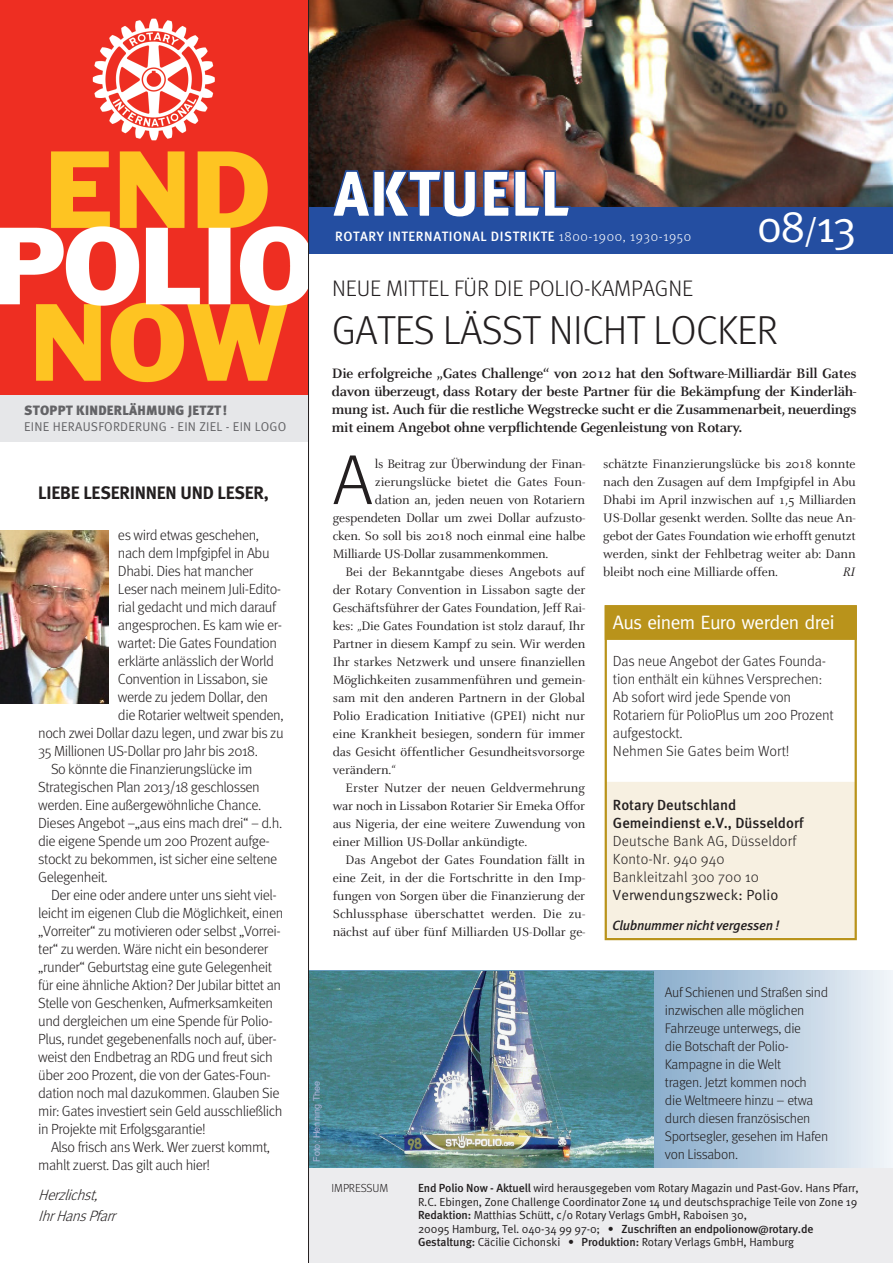
<style>
.page{position:relative;width:893px;height:1263px;background:#fff}
.page>*{position:absolute;margin:0;border:0;box-sizing:border-box;transform-origin:0 0}
.t1{font:300 70.8px "Meta";color:#231f20}
.t2{font:65.25px "Meta Black Caps";color:#fff;scale:.93 1}
.t3{font:45px "Meta Normal";color:#fff}
.Headline_National{font:300 40.5px "Meta";letter-spacing:-.015em;color:#231f20}
.Dach_META{font:300 22.5px "Meta";letter-spacing:-.005em;color:#231f20}
.t4{font:19.5px "Meta";letter-spacing:-.03em;color:#fff}
.Meldung_Head{font:700 18px "Meta";letter-spacing:-.01em;color:#231f20}
.t5{font:700 15px/18px "Celeste";letter-spacing:-.02em;color:#231f20;text-align:justify}
.t6{font:italic 300 15px "Meta";color:#231f20}
.t7{font:300 14.7px/18px "Meta";letter-spacing:-.03em;color:#231f20}
.t8{font:500 14.7px/18px "Meta";color:#231f20}
.t9{font:300 14.7px/18px "Meta";letter-spacing:.01em;color:#231f20}
.t10{font:300 14.7px "Meta";color:#231f20}
.t11{font:14.7px "Meta Normal";letter-spacing:.01em;color:#231f20}
.t12{font:300 13.95px/18px "Meta";letter-spacing:-.02em;color:#231f20}
.t13{font:13.5px/18px "Celeste";letter-spacing:-.01em;color:#231f20;text-align:justify}
.t14{font:500 13.5px "Meta";letter-spacing:.045em;color:#fff}
.t15{font:900 13.5px "Meta";letter-spacing:.02em;color:#636366}
.t16{font:italic 500 13.5px "Meta";letter-spacing:-.02em;color:#231f20}
.t17{font:italic 13.5px "Celeste";color:#231f20}
.t18{font:12.75px "Meta Normal";letter-spacing:.02em;color:#636366}
.t19{font:11.7px/13.5px "Meta Normal";letter-spacing:-.01em;color:#231f20}
.t20{font:300 11.7px "Meta";letter-spacing:-.01em;color:#231f20}
.t21{font:9px "Helvetica";letter-spacing:.01em;color:#b2b6db}
.s1{font-weight:300}
.s2{font-size:33px}
.s3{font-family:"Meta";font-weight:500}
</style>
<div class="page">
<div style="left:605px;top:780px;width:252px;height:159px;background:#f7f0e1;border:2px solid #fff"></div>
<svg style="left:653px;top:971px;width:240px;height:197px;background:#bbcfe1"></svg>
<img style="left:309px;top:971px;width:344px;height:197px">
<div style="left:0;top:384px;width:308px;height:58px;background:#e6e7e9"></div>
<div style="left:277px;top:187px;width:616px;height:66px;background:#244ea1"></div>
<img style="left:309px;top:0;width:584px;height:207px">
<img style="left:332px;top:164px;width:239px;height:43px">
<img style="left:0;top:531px;width:109px;height:173px">
<img style="left:0;top:0;width:308px;height:395px">
<div style="left:308px;top:1168px;width:585px;height:95px;background:#ececee"></div>
<div style="left:605px;top:605px;width:252px;height:335px;border:2px solid #b9931b"></div>
<div style="left:605px;top:605px;width:252px;height:35px;background:#b9931b;border:2px solid #b9931b"></div>
<hr style="left:308px;top:0;width:1px;height:1263px;background:#231f20">
<p class="t15" style="left:24px;top:402px;width:204px">STOPPT KINDERLÄHMUNG JETZT!</p>
<p class="t18" style="left:24px;top:419px;width:264px">EINE HERAUSFORDERUNG - EIN ZIEL - EIN LOGO</p>
<p class="Meldung_Head" style="left:38px;top:482px;width:232px">LIEBE LESERINNEN UND LESER,</p>
<p class="t7" style="left:118px;top:526px;width:143px">es wird etwas geschehen,</p>
<p class="t7" style="left:118px;top:544px;width:153px">nach dem Impfgipfel in Abu</p>
<p class="t7" style="left:118px;top:562px;width:137px">Dhabi. Dies hat mancher</p>
<p class="t7" style="left:118px;top:580px;width:165px">Leser nach meinem Juli-Edito-</p>
<p class="t7" style="left:118px;top:598px;width:160px">rial gedacht und mich darauf</p>
<p class="t7" style="left:118px;top:616px;width:166px">angesprochen. Es kam wie er-</p>
<p class="t7" style="left:118px;top:634px;width:161px">wartet: Die Gates Foundation</p>
<p class="t7" style="left:118px;top:652px;width:157px">erklärte anlässlich der World</p>
<p class="t7" style="left:118px;top:670px;width:151px">Convention in Lissabon, sie</p>
<p class="t7" style="left:118px;top:688px;width:152px">werde zu jedem Dollar, den</p>
<p class="t7" style="left:118px;top:706px;width:167px">die Rotarier weltweit spenden,</p>
<p class="t7" style="left:38px;top:724px;width:247px">noch zwei Dollar dazu legen, und zwar bis zu</p>
<p class="t7" style="left:38px;top:742px;width:221px">35 Millionen US-Dollar pro Jahr bis 2018.</p>
<p class="t7" style="left:38px;top:760px;width:245px;text-indent:13px">So könnte die Finanzierungslücke im Strategischen Plan 2013/18 geschlossen werden. Eine außergewöhnliche Chance.<br>Dieses Angebot −„aus eins mach drei“ − d.h. die eigene Spende um 200 Prozent aufge&shy;stockt zu bekommen, ist sicher eine seltene Gelegenheit.</p>
<p class="t7" style="left:38px;top:886px;width:247px;text-indent:13px">Der eine oder andere unter uns sieht viel&shy;leicht im eigenen Club die Möglichkeit, einen „Vorreiter“ zu motivieren oder selbst „Vorrei&shy;ter“ zu werden. Wäre nicht ein besonderer „runder“ Geburtstag eine gute Gelegenheit für eine ähnliche Aktion? Der Jubilar bittet an Stelle von Geschenken, Aufmerksamkeiten und dergleichen um eine Spende für Polio-Plus, rundet gegebenenfalls noch auf, über&shy;weist den Endbetrag an RDG und freut sich über 200 Prozent, die von der Gates-Foun&shy;dation noch mal dazukommen. Glauben Sie mir: Gates investiert sein Geld ausschließlich in Projekte mit Erfolgsgarantie!</p>
<p class="t7" style="left:38px;top:1138px;width:233px;text-indent:13px">Also frisch ans Werk. Wer zuerst kommt, mahlt zuerst. Das gilt auch hier!</p>
<p class="t6" style="left:38px;top:1186px;width:66px">Herzlichst,</p>
<p class="t6" style="left:38px;top:1207px;width:83px">IhrHansPfarr</p>
<p class="t2" style="left:333px;top:154px;width:256px">AKTUELL</p>
<p class="t14" style="left:335px;top:229px;width:358px">ROTARY INTERNATIONAL DISTRIKTE <span class="s1">1800-1900, 1930-1950</span></p>
<p class="Dach_META" style="left:332px;top:275px;width:363px">NEUE MITTEL FÜR DIE POLIO-KAMPAGNE</p>
<p class="t3" style="left:757px;top:200px;width:101px">08<span class="s2">/</span>13</p>
<p class="Headline_National" style="left:332px;top:307px;width:448px">GATES LÄSST NICHT LOCKER</p>
<p class="t5" style="left:332px;top:365px;width:526px">Die erfolgreiche „Gates Challenge“ von 2012 hat den Software-Milliardär Bill Gates davon überzeugt, dass Rotary der beste Partner für die Bekämpfung der Kinderläh&shy;mung ist. Auch für die restliche Wegstrecke sucht er die Zusammenarbeit, neuerdings mit einem Angebot ohne verpflichtende Gegenleistung von Rotary.</p>
<p class="t1" style="left:333px;top:439px;width:41px">A</p>
<p class="t13" style="left:375px;top:455px;width:212px">ls Beitrag zur Überwindung der Finan-</p>
<p class="t13" style="left:375px;top:473px;width:212px">zierungslücke bietet die Gates Foun-</p>
<p class="t13" style="left:375px;top:491px;width:212px">dation an, jeden neuen von Rotariern</p>
<p class="t13" style="left:333px;top:509px;width:254px">gespendeten Dollar um zwei Dollar aufzusto-</p>
<p class="t13" style="left:333px;top:527px;width:254px">cken. So soll bis 2018 noch einmal eine halbe</p>
<p class="t13" style="left:333px;top:545px;width:217px">Milliarde US-Dollar zusammenkommen.</p>
<p class="t13" style="left:333px;top:563px;width:254px;text-indent:13px">Bei der Bekanntgabe dieses Angebots auf der Rotary Convention in Lissabon sagte der Geschäftsführer der Gates Foundation, Jeff Rai&shy;kes: „Die Gates Foundation ist stolz darauf, Ihr Partner in diesem Kampf zu sein. Wir werden Ihr starkes Netzwerk und unsere finanziellen Möglichkeiten zusammenführen und gemein&shy;sam mit den anderen Partnern in der Global Polio Eradication Initiative (GPEI) nicht nur eine Krankheit besiegen, sondern für immer das Gesicht öffentlicher Gesundheitsvorsorge verändern.“</p>
<p class="t13" style="left:333px;top:779px;width:254px;text-indent:13px">Erster Nutzer der neuen Geldvermehrung war noch in Lissabon Rotarier Sir Emeka Offor aus Nigeria, der eine weitere Zuwendung von einer Million US-Dollar ankündigte.</p>
<p class="t13" style="left:333px;top:851px;width:254px;text-indent:13px">Das Angebot der Gates Foundation fällt in eine Zeit, in der die Fortschritte in den Imp&shy;fungen von Sorgen über die Finanzierung der Schlussphase überschattet werden. Die zu&shy;nächst auf über fünf Milliarden US-Dollar ge-</p>
<p class="t13" style="left:603px;top:455px;width:254px">schätzte Finanzierungslücke bis 2018 konnte nach den Zusagen auf dem Impfgipfel in Abu Dhabi im April inzwischen auf 1,5 Milliarden US-Dollar gesenkt werden. Sollte das neue An&shy;gebot der Gates Foundation wie erhofft genutzt werden, sinkt der Fehlbetrag weiter ab: Dann bleibt noch eine Milliarde offen.</p>
<p class="t17" style="left:843px;top:565px;width:14px">RI</p>
<p class="t4" style="left:613px;top:611px;width:223px">Aus einem Euro werden drei</p>
<p class="t7" style="left:613px;top:652px;width:215px">Das neue Angebot der Gates Founda&shy;tion enthält ein kühnes Versprechen:</p>
<p class="t7" style="left:613px;top:688px;width:180px">Ab sofort wird jede Spende von</p>
<p class="t7" style="left:613px;top:706px;width:222px">Rotariern für PolioPlus um 200 Prozent aufgestockt.</p>
<p class="t10" style="left:613px;top:743px;width:178px">Nehmen Sie Gates beim Wort!</p>
<p class="t8" style="left:613px;top:796px;width:125px">Rotary Deutschland</p>
<p class="t8" style="left:613px;top:814px;width:192px">Gemeindienst e.V., Düsseldorf<br><span class="s1">Deutsche Bank AG, Düsseldorf</span></p>
<p class="t9" style="left:613px;top:850px;width:148px">Konto-Nr. 940 940<br>Bankleitzahl 300 700 10</p>
<p class="t11" style="left:613px;top:886px;width:167px">Verwendungszweck: Polio</p>
<p class="t16" style="left:612px;top:917px;width:169px">Clubnummer nicht vergessen !</p>
<p class="t21" style="left:310px;top:1162px;width:83px;rotate:-90deg">Foto: Henning Thee</p>
<p class="t12" style="left:665px;top:983px;width:165px">Auf Schienen und Straßen sind inzwischen alle möglichen<br>Fahrzeuge unterwegs, die</p>
<p class="t12" style="left:665px;top:1037px;width:165px">die Botschaft der Polio-<br>Kampagne in die Welt<br>tragen. Jetzt kommen noch<br>die Weltmeere hinzu – etwa durch diesen französischen<br>Sportsegler, gesehen im Hafen von Lissabon.</p>
<p class="t20" style="left:332px;top:1182px;width:58px">IMPRESSUM</p>
<p class="t19" style="left:418px;top:1181px;width:442px"><span class="s3">End Polio Now - Aktuell</span> wird herausgegeben vom Rotary Magazin und Past-Gov. Hans Pfarr,<br>R.C. Ebingen, Zone Challenge Coordinator Zone 14 und deutschsprachige Teile von Zone 19</p>
<p class="t19" style="left:418px;top:1208px;width:397px"><span class="s3">Redaktion:</span> Matthias Schütt, c/o Rotary Verlags GmbH, Raboisen 30,<br>20095 Hamburg, Tel. 040-34 99 97-0; • <span class="s3">Zuschriften an endpolionow@rotary.de<br>Gestaltung:</span> Cäcilie Cichonski • <span class="s3">Produktion:</span> Rotary Verlags GmbH, Hamburg</p>
</div>
